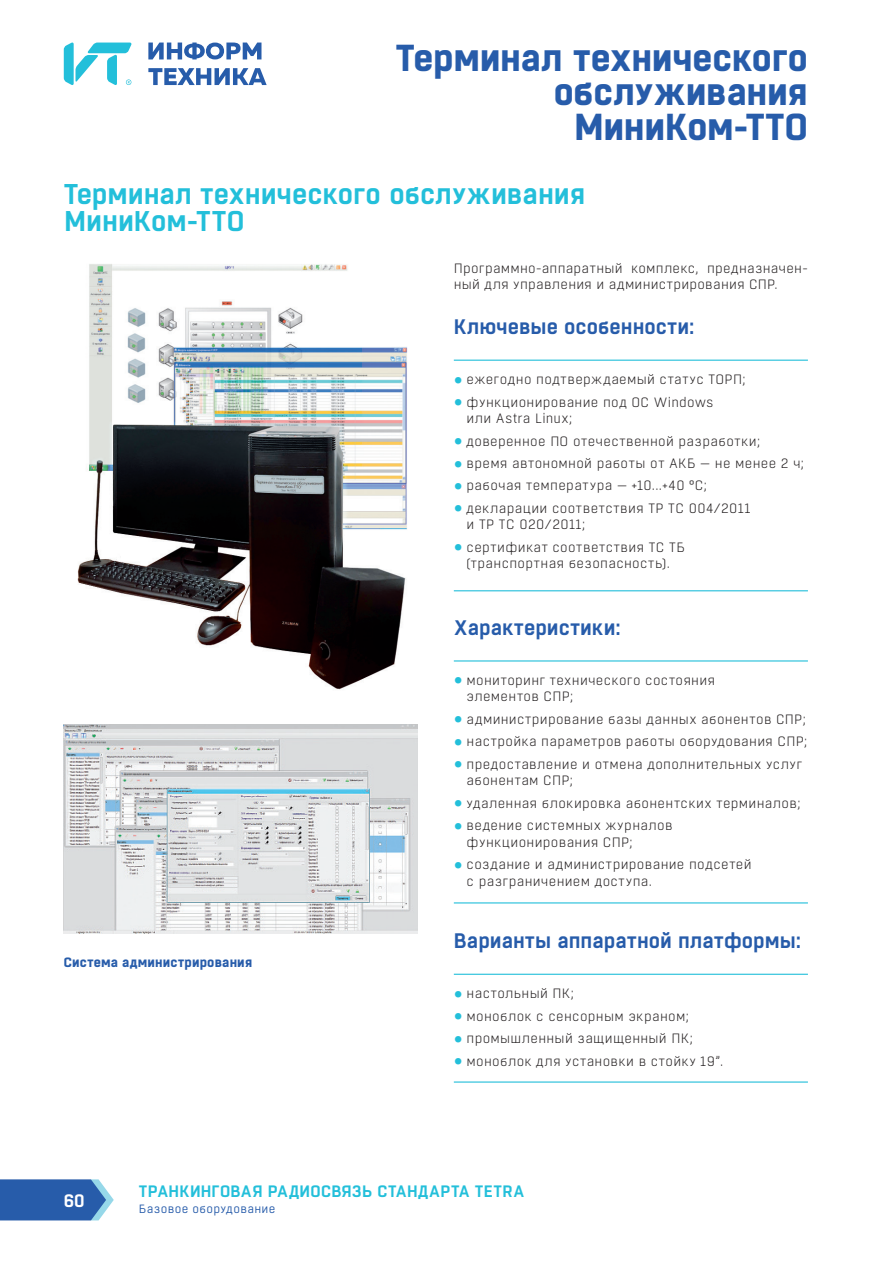
<style>
.page{position:relative;width:893px;height:1263px;background:#fff}
.page>*{position:absolute;margin:0;border:0;box-sizing:border-box;transform-origin:0 0}
.t1{font:700 37.5px/34.5px "Boxed";letter-spacing:-.005em;color:#275caa;text-align:right}
.t2{font:600 28.5px/27px "Boxed";color:#23bfda}
.t3{font:600 21px "Boxed";color:#275caa}
.t4{font:600 18px "Boxed";color:#fff}
.t5{font:600 16.5px "Boxed";letter-spacing:.02em;color:#23bfda}
.t6{font:300 13.5px/16.5px "Boxed";letter-spacing:.02em;color:#231f20}
.t7{font:700 13.5px "Boxed";letter-spacing:.01em;color:#275caa}
.t8{font:12px "Boxed";letter-spacing:.025em;color:#275caa}
.s1{font-family:"Calibri";font-weight:700;font-size:18px;color:#23bfda}
</style>
<div class="page">
<svg style="left:148px;top:43px;width:113px;height:16px"></svg>
<svg style="left:148px;top:68px;width:119px;height:17px"></svg>
<svg style="left:64px;top:42px;width:68px;height:43px"></svg>
<svg style="left:0;top:1179px;width:114px;height:41px;background:#3e70b4"></svg>
<img style="left:77px;top:264px;width:331px;height:426px">
<hr style="left:454px;top:360px;width:354px;height:1px;background:#23bfda">
<hr style="left:454px;top:660px;width:354px;height:1px;background:#23bfda">
<hr style="left:454px;top:974px;width:354px;height:1px;background:#23bfda">
<hr style="left:454px;top:590px;width:354px;height:1px;background:#23bfda">
<hr style="left:454px;top:902px;width:354px;height:1px;background:#23bfda">
<hr style="left:454px;top:1081px;width:354px;height:1px;background:#23bfda">
<img style="left:64px;top:724px;width:354px;height:210px">
<p class="t1" style="left:396px;top:42px;width:414px">Терминал технического обслуживания<br>МиниКом-ТТО</p>
<p class="t2" style="left:64px;top:181px;width:523px">Терминал технического обслуживания<br>МиниКом-ТТО</p>
<p class="t6" style="left:454px;top:260px;width:356px">Программно-аппаратный комплекс, предназначен&shy;ный для управления и администрирования СПР.</p>
<p class="t3" style="left:454px;top:313px;width:242px">Ключевые особенности:</p>
<p class="t6" style="left:454px;top:371px;width:293px"><span class="s1">•</span> ежегодно подтверждаемый статус ТОРП;</p>
<p class="t6" style="left:467px;top:394px;width:249px;text-indent:-13px"><span class="s1">•</span> функционирование под ОС Windows или Astra Linux;</p>
<p class="t6" style="left:454px;top:433px;width:308px"><span class="s1">•</span> доверенное ПО отечественной разработки;</p>
<p class="t6" style="left:454px;top:455px;width:352px"><span class="s1">•</span> время автономной работы от АКБ — не менее 2 ч;</p>
<p class="t6" style="left:454px;top:478px;width:255px"><span class="s1">•</span> рабочая температура — +10...+40 °C;</p>
<p class="t6" style="left:467px;top:500px;width:285px;text-indent:-13px"><span class="s1">•</span> декларации соответствия ТР ТС 004/2011 и ТР ТС 020/2011;</p>
<p class="t6" style="left:454px;top:539px;width:233px;text-align:center"><span class="s1">•</span> сертификат соответствия ТС ТБ (транспортная безопасность).</p>
<p class="t3" style="left:454px;top:614px;width:168px">Характеристики:</p>
<p class="t6" style="left:467px;top:672px;width:250px;text-indent:-13px"><span class="s1">•</span> мониторинг технического состояния элементов СПР;</p>
<p class="t6" style="left:454px;top:711px;width:354px"><span class="s1">•</span> администрирование базы данных абонентов СПР;</p>
<p class="t6" style="left:454px;top:733px;width:355px"><span class="s1">•</span> настройка параметров работы оборудования СПР;</p>
<p class="t6" style="left:467px;top:756px;width:337px;text-indent:-13px"><span class="s1">•</span> предоставление и отмена дополнительных услуг абонентам СПР;</p>
<p class="t6" style="left:454px;top:795px;width:348px"><span class="s1">•</span> удаленная блокировка абонентских терминалов;</p>
<p class="t6" style="left:467px;top:817px;width:208px;text-indent:-13px"><span class="s1">•</span> ведение системных журналов функционирования СПР;</p>
<p class="t6" style="left:467px;top:856px;width:287px;text-indent:-13px"><span class="s1">•</span> создание и администрирование подсетей с разграничением доступа.</p>
<p class="t7" style="left:64px;top:953px;width:190px">Система администрирования</p>
<p class="t3" style="left:454px;top:927px;width:349px">Варианты аппаратной платформы:</p>
<p class="t6" style="left:454px;top:985px;width:122px"><span class="s1">•</span> настольный ПК;</p>
<p class="t6" style="left:454px;top:1008px;width:236px"><span class="s1">•</span> моноблок с сенсорным экраном;</p>
<p class="t6" style="left:454px;top:1030px;width:241px"><span class="s1">•</span> промышленный защищенный ПК;</p>
<p class="t6" style="left:454px;top:1053px;width:271px"><span class="s1">•</span> моноблок для установки в стойку 19”.</p>
<h3 class="t4" style="left:64px;top:1188px;width:22px">60</h3>
<p class="t5" style="left:139px;top:1180px;width:387px">ТРАНКИНГОВАЯ РАДИОСВЯЗЬ СТАНДАРТА TETRA</p>
<p class="t8" style="left:139px;top:1201px;width:138px">Базовое оборудование</p>
</div>
